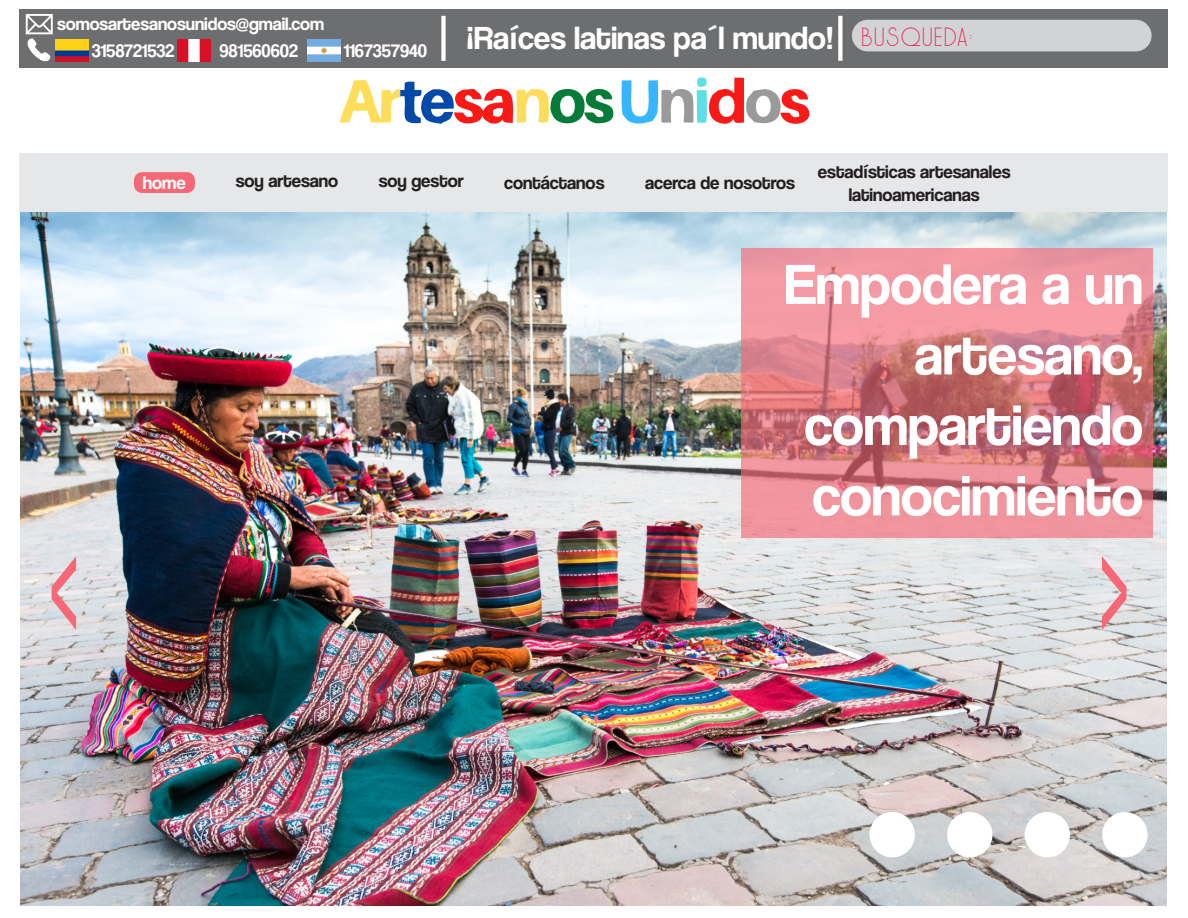
<style>
.page{position:relative;width:1188px;height:918px;background:#fff}
.page>*{position:absolute;margin:0;border:0;box-sizing:border-box;transform-origin:0 0}
.t1{font:58.8px/70.5px "Coolvetica Rg";color:#fff;text-align:right}
.t2{font:33.3px "Coolvetica Rg";color:#fff}
.t3{font:26.25px "Solo";color:#f2184e}
.t4{font:18.9px "Coolvetica Rg";color:#fff}
.t5{font:18.75px/22.5px "Coolvetica Rg";color:#231f20;text-align:center}
.t6{font:18.75px "Coolvetica Rg";color:#fff}
.t7{font:18.6px "Coolvetica Rg";color:#fff}
</style>
<div class="page">
<svg style="left:621px;top:77px;width:189px;height:47px"></svg>
<svg style="left:340px;top:80px;width:274px;height:44px"></svg>
<img style="left:21px;top:212px;width:1146px;height:693px">
<div style="left:20px;top:153px;width:1148px;height:59px;background:#e6e7e8"></div>
<div style="left:20px;top:9px;width:1148px;height:59px;background:#6d6e70"></div>
<div style="left:852px;top:20px;width:300px;height:31px;background:#d1d3d4;border-radius:16px"></div>
<div style="left:134px;top:172px;width:61px;height:21px;background:#f66875;border-radius:8px"></div>
<div style="left:741px;top:249px;width:412px;height:289px;background:#f66875;opacity:.65"></div>
<div style="left:870px;top:812px;width:45px;height:45px;background:#fff;border-radius:50%"></div>
<div style="left:947px;top:812px;width:45px;height:45px;background:#fff;border-radius:50%"></div>
<div style="left:1025px;top:812px;width:45px;height:45px;background:#fff;border-radius:50%"></div>
<div style="left:1102px;top:812px;width:46px;height:45px;background:#fff;border-radius:50%"></div>
<svg style="left:1102px;top:556px;width:24px;height:74px;background:#e6b7bc"></svg>
<svg style="left:52px;top:556px;width:24px;height:74px;background:#e6b8be"></svg>
<img style="left:308px;top:40px;width:32px;height:22px">
<img style="left:56px;top:39px;width:32px;height:23px">
<img style="left:178px;top:39px;width:33px;height:23px">
<svg style="left:25px;top:14px;width:28px;height:48px"></svg>
<div style="left:441px;top:16px;width:5px;height:45px;background:#fff"></div>
<div style="left:838px;top:16px;width:5px;height:45px;background:#fff"></div>
<p class="t7" style="left:57px;top:15px;width:269px">somosartesanosunidos@gmail.com</p>
<p class="t4" style="left:92px;top:42px;width:84px">3158721532</p>
<p class="t4" style="left:220px;top:42px;width:80px">981560602</p>
<h2 class="t2" style="left:344px;top:24px;width:491px"><sub>1167357940</sub> ¡Raíces latinas pa´l mundo!</h2>
<h3 class="t3" style="left:861px;top:27px;width:114px">BUSQUEDA:</h3>
<p class="t6" style="left:143px;top:175px;width:44px">home</p>
<p class="t5" style="left:504px;top:173px;width:102px">contáctanos</p>
<p class="t5" style="left:645px;top:173px;width:151px">acerca de nosotros</p>
<p class="t5" style="left:818px;top:162px;width:194px">estadísticas artesanales latinoamericanas</p>
<p class="t5" style="left:236px;top:171px;width:104px">soy artesano</p>
<p class="t5" style="left:379px;top:171px;width:86px">soy gestor</p>
<h1 class="t1" style="left:785px;top:253px;width:360px">Empodera a un artesano, compartiendo conocimiento</h1>
</div>
